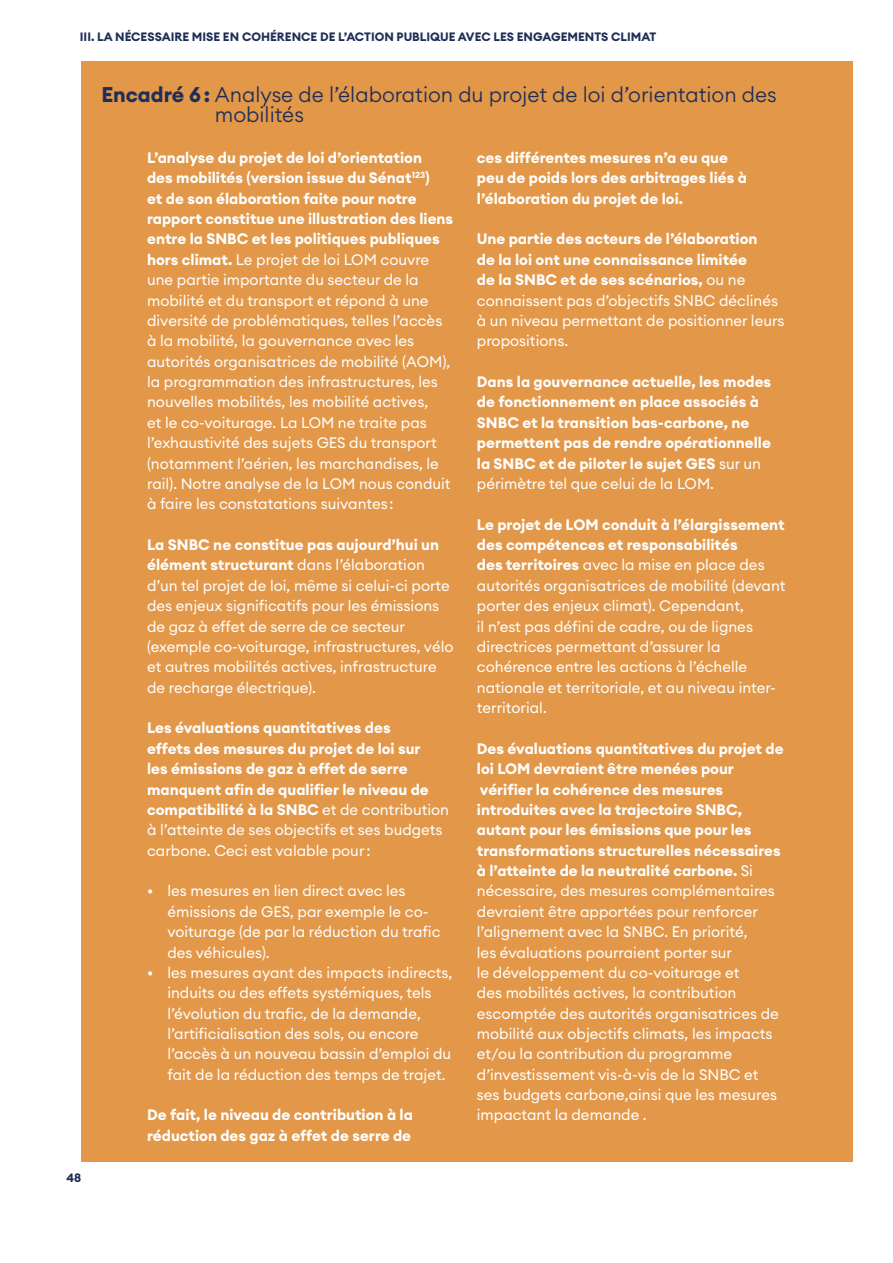
<style>
.page{position:relative;width:893px;height:1263px;background:#fff}
.page>*{position:absolute;margin:0;border:0;box-sizing:border-box;transform-origin:0 0}
.t1{font:300 21px/20.4px "Euclid Circular A";color:#1f2e57}
.t2{font:15px/20.4px "Euclid Circular A";color:#fff}
.t3{font:700 15px/20.4px "Euclid Circular A";color:#fff}
.t4{font:700 12px "Euclid Circular A";color:#1f2e57}
.s1{font-weight:700}
.s2{font-weight:400}
</style>
<div class="page">
<div style="left:81px;top:61px;width:771px;height:1100px;background:#e29749"></div>
<p class="t4" style="left:80px;top:29px;width:578px">III. LA NÉCESSAIRE MISE EN COHÉRENCE DE L’ACTION PUBLIQUE AVEC LES ENGAGEMENTS CLIMAT</p>
<h1 class="t1" style="left:215px;top:84px;width:563px;text-indent:-113px"><span class="s1">Encadré 6 :</span> Analyse de l’élaboration du projet de loi d’orientation des mobilités</h1>
<p class="t4" style="left:66px;top:1169px;width:16px">48</p>
<p class="t2" style="left:147px;top:147px;width:308px"><span class="s1">L’analyse du projet de loi d’orientation<br>des mobilités (version issue du Sénat</span><sup>123</sup><span class="s1">)<br>et de son élaboration faite pour notre rapport constitue une illustration des liens entre la SNBC et les politiques publiques hors climat.</span> Le projet de loi LOM couvre une partie importante du secteur de la mobilité et du transport et répond à une diversité de problématiques, telles l’accès à la mobilité, la gouvernance avec les autorités organisatrices de mobilité (AOM), la programmation des infrastructures, les nouvelles mobilités, les mobilité actives,<br>et le co-voiturage. La LOM ne traite pas l’exhaustivité des sujets GES du transport (notamment l’aérien, les marchandises, le rail). Notre analyse de la LOM nous conduit à faire les constatations suivantes :</p>
<p class="t2" style="left:147px;top:534px;width:308px"><span class="s1">La SNBC ne constitue pas aujourd’hui un élément structurant</span> dans l’élaboration d’un tel projet de loi, même si celui-ci porte des enjeux significatifs pour les émissions de gaz à effet de serre de ce secteur (exemple co-voiturage, infrastructures, vélo et autres mobilités actives, infrastructure de recharge électrique).</p>
<p class="t3" style="left:147px;top:718px;width:303px">Les évaluations quantitatives des<br>effets des mesures du projet de loi sur<br>les émissions de gaz à effet de serre manquent afin de qualifier le niveau de compatibilité à la SNBC <span class="s2">et de contribution à l’atteinte de ses objectifs et ses budgets carbone. Ceci est valable pour :</span></p>
<p class="t2" style="left:167px;top:881px;width:275px;text-indent:-20px">• les mesures en lien direct avec les émissions de GES, par exemple le co&shy;voiturage (de par la réduction du trafic des véhicules).</p>
<p class="t2" style="left:167px;top:962px;width:286px;text-indent:-20px">• les mesures ayant des impacts indirects, induits ou des effets systémiques, tels l’évolution du trafic, de la demande, l’artificialisation des sols, ou encore l’accès à un nouveau bassin d’emploi du fait de la réduction des temps de trajet.</p>
<p class="t3" style="left:147px;top:1105px;width:267px">De fait, le niveau de contribution à la réduction des gaz à effet de serre de</p>
<p class="t3" style="left:477px;top:148px;width:272px">ces différentes mesures n’a eu que peu de poids lors des arbitrages liés à l’élaboration du projet de loi.</p>
<p class="t3" style="left:477px;top:229px;width:309px">Une partie des acteurs de l’élaboration<br>de la loi ont une connaissance limitée<br>de la SNBC et de ses scénarios, <span class="s2">ou ne connaissent pas d’objectifs SNBC déclinés à un niveau permettant de positionner leurs propositions.</span></p>
<p class="t3" style="left:477px;top:372px;width:296px">Dans la gouvernance actuelle, les modes de fonctionnement en place associés à SNBC et la transition bas-carbone, ne permettent pas de rendre opérationnelle la SNBC et de piloter le sujet GES <span class="s2">sur un périmètre tel que celui de la LOM.</span></p>
<p class="t2" style="left:477px;top:514px;width:310px"><span class="s1">Le projet de LOM conduit à l’élargissement des compétences et responsabilités<br>des territoires</span> avec la mise en place des autorités organisatrices de mobilité (devant porter des enjeux climat). Cependant,<br>il n’est pas défini de cadre, ou de lignes directrices permettant d’assurer la cohérence entre les actions à l’échelle nationale et territoriale, et au niveau inter&shy;territorial.</p>
<p class="t2" style="left:477px;top:738px;width:308px"><span class="s1">Des évaluations quantitatives du projet de loi LOM devraient être menées pour vérifier la cohérence des mesures introduites avec la trajectoire SNBC, autant pour les émissions que pour les transformations structurelles nécessaires à l’atteinte de la neutralité carbone.</span> Si nécessaire, des mesures complémentaires devraient être apportées pour renforcer l’alignement avec la SNBC. En priorité,<br>les évaluations pourraient porter sur<br>le développement du co-voiturage et<br>des mobilités actives, la contribution escomptée des autorités organisatrices de mobilité aux objectifs climats, les impacts et/ou la contribution du programme d’investissement vis-à-vis de la SNBC et ses budgets carbone,ainsi que les mesures impactant la demande .</p>
</div>
